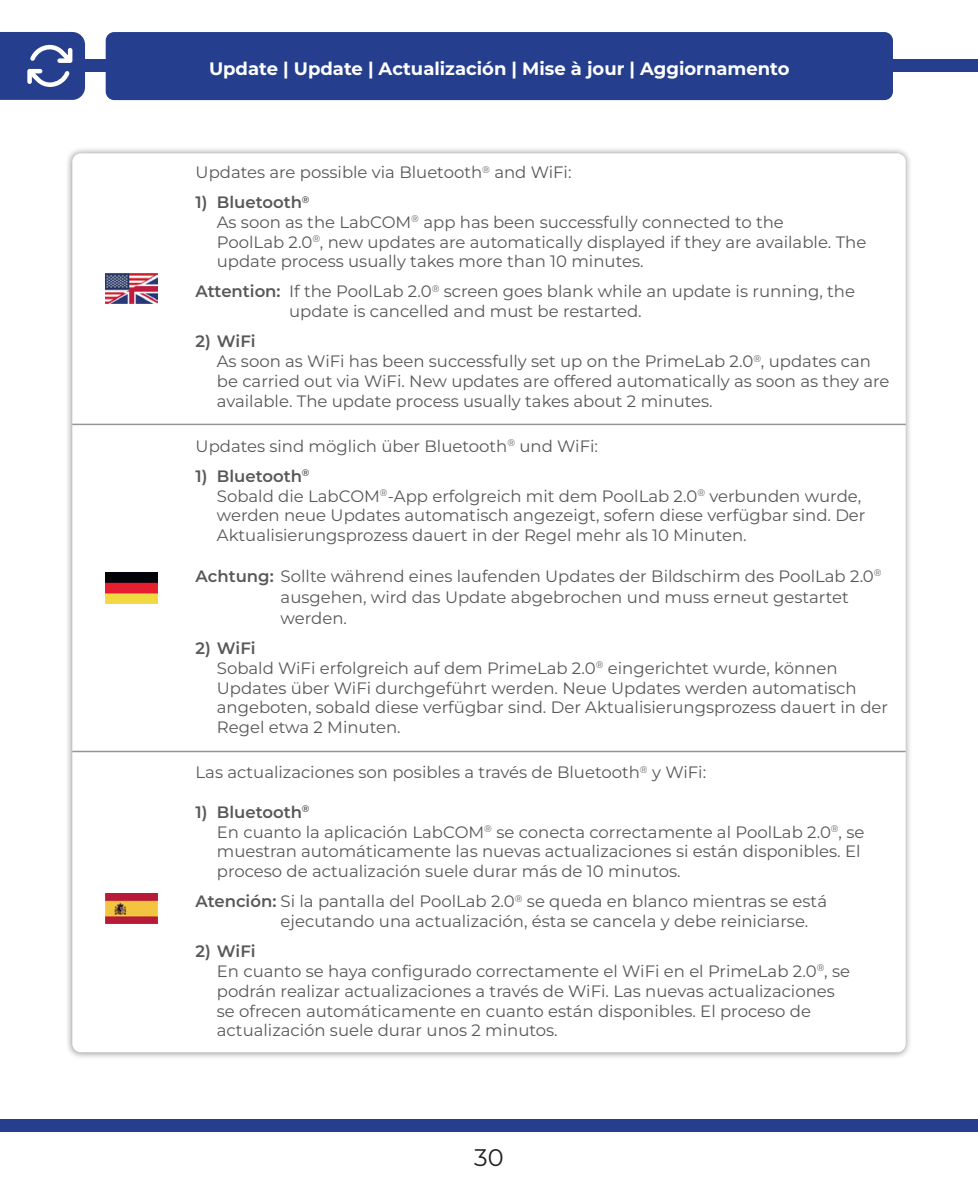
<style>
.page{position:relative;width:978px;height:1191px;background:#fff}
.page>*{position:absolute;margin:0;border:0;box-sizing:border-box;transform-origin:0 0}
.t1{font:24px "Montserrat";color:#231f20}
.t2{font:700 18px "Montserrat";color:#fff}
.Einrückung_bei_Aufzählungen{font:16.5px/19.8px "Montserrat";color:#57585a}
.Einrückung_DE_ES_Achtung_Atención{font:16.5px "Montserrat";color:#57585a}
.t3{font:600 16.5px "Montserrat";color:#57585a}
.Einrückung_GB_Attention{font:16.5px "Montserrat";color:#57585a}
.s1{font-weight:600}
</style>
<div class="page">
<div style="left:0;top:60px;width:978px;height:12px;background:#253f8e"></div>
<div style="left:0;top:1119px;width:978px;height:12px;background:#253f8e"></div>
<svg style="left:0;top:32px;width:85px;height:68px"></svg>
<div style="left:66px;top:147px;width:846px;height:912px;background:#231f20;opacity:.5"></div>
<div style="left:72px;top:153px;width:834px;height:899px;background:#fff;border-radius:9px"></div>
<img style="left:106px;top:274px;width:52px;height:29px">
<img style="left:106px;top:572px;width:52px;height:31px">
<hr style="left:72px;top:423px;width:834px;height:2px;background:#939598">
<hr style="left:72px;top:750px;width:834px;height:2px;background:#939598">
<img style="left:106px;top:893px;width:52px;height:30px">
<div style="left:106px;top:32px;width:787px;height:68px;background:#253f8e;border-radius:9px"></div>
<p class="t2" style="left:209px;top:55px;width:582px">Update | Update | Actualización | Mise à jour | Aggiornamento</p>
<p class="Einrückung_bei_Aufzählungen" style="left:196px;top:162px;width:377px">Updates are possible via Bluetooth<sup>®</sup> and WiFi:</p>
<p class="t3" style="left:196px;top:190px;width:116px">1) Bluetooth<sup>®</sup></p>
<p class="Einrückung_bei_Aufzählungen" style="left:217px;top:211px;width:651px">As soon as the LabCOM<sup>®</sup> app has been successfully connected to the<br>PoolLab 2.0<sup>®</sup>, new updates are automatically displayed if they are available. The update process usually takes more than 10 minutes.</p>
<p class="Einrückung_bei_Aufzählungen" style="left:196px;top:281px;width:661px"><span class="s1">Attention:</span> If the PoolLab 2.0<sup>®</sup> screen goes blank while an update is running, the</p>
<p class="Einrückung_GB_Attention" style="left:289px;top:300px;width:354px">update is cancelled and must be restarted.</p>
<p class="t3" style="left:196px;top:330px;width:62px">2) WiFi</p>
<p class="Einrückung_bei_Aufzählungen" style="left:217px;top:351px;width:674px">As soon as WiFi has been successfully set up on the PrimeLab 2.0<sup>®</sup>, updates can be carried out via WiFi. New updates are offered automatically as soon as they are available. The update process usually takes about 2 minutes.</p>
<p class="Einrückung_bei_Aufzählungen" style="left:196px;top:435px;width:404px">Updates sind möglich über Bluetooth<sup>®</sup> und WiFi:</p>
<p class="t3" style="left:196px;top:464px;width:116px">1) Bluetooth<sup>®</sup></p>
<p class="Einrückung_bei_Aufzählungen" style="left:217px;top:485px;width:650px">Sobald die LabCOM<sup>®</sup>-App erfolgreich mit dem PoolLab 2.0<sup>®</sup> verbunden wurde, werden neue Updates automatisch angezeigt, sofern diese verfügbar sind. Der<br>Aktualisierungsprozess dauert in der Regel mehr als 10 Minuten.</p>
<p class="Einrückung_bei_Aufzählungen" style="left:196px;top:565px;width:688px"><span class="s1">Achtung:</span> Sollte während eines laufenden Updates der Bildschirm des PoolLab 2.0<sup>®</sup></p>
<p class="Einrückung_bei_Aufzählungen" style="left:281px;top:586px;width:570px;line-height:21px">ausgehen, wird das Update abgebrochen und muss erneut gestartet werden.</p>
<p class="t3" style="left:196px;top:636px;width:62px">2) WiFi</p>
<p class="Einrückung_bei_Aufzählungen" style="left:217px;top:657px;width:673px">Sobald WiFi erfolgreich auf dem PrimeLab 2.0<sup>®</sup> eingerichtet wurde, können Updates über WiFi durchgeführt werden. Neue Updates werden automatisch angeboten, sobald diese verfügbar sind. Der Aktualisierungsprozess dauert in der Regel etwa 2 Minuten.</p>
<p class="Einrückung_bei_Aufzählungen" style="left:196px;top:762px;width:512px">Las actualizaciones son posibles a través de Bluetooth<sup>®</sup> y WiFi:</p>
<p class="t3" style="left:196px;top:800px;width:116px">1) Bluetooth<sup>®</sup></p>
<p class="Einrückung_bei_Aufzählungen" style="left:217px;top:821px;width:649px">En cuanto la aplicación LabCOM<sup>®</sup> se conecta correctamente al PoolLab 2.0<sup>®</sup>, se muestran automáticamente las nuevas actualizaciones si están disponibles. El proceso de actualización suele durar más de 10 minutos.</p>
<p class="Einrückung_bei_Aufzählungen" style="left:196px;top:891px;width:633px"><span class="s1">Atención:</span> Si la pantalla del PoolLab 2.0<sup>®</sup> se queda en blanco mientras se está</p>
<p class="Einrückung_DE_ES_Achtung_Atención" style="left:281px;top:910px;width:529px">ejecutando una actualización, ésta se cancela y debe reiniciarse.</p>
<p class="t3" style="left:196px;top:939px;width:62px">2) WiFi</p>
<p class="Einrückung_bei_Aufzählungen" style="left:217px;top:960px;width:635px">En cuanto se haya configurado correctamente el WiFi en el PrimeLab 2.0<sup>®</sup>, se podrán realizar actualizaciones a través de WiFi. Las nuevas actualizaciones se ofrecen automáticamente en cuanto están disponibles. El proceso de actualización suele durar unos 2 minutos.</p>
<h1 class="t1" style="left:474px;top:1140px;width:31px">30</h1>
</div>
